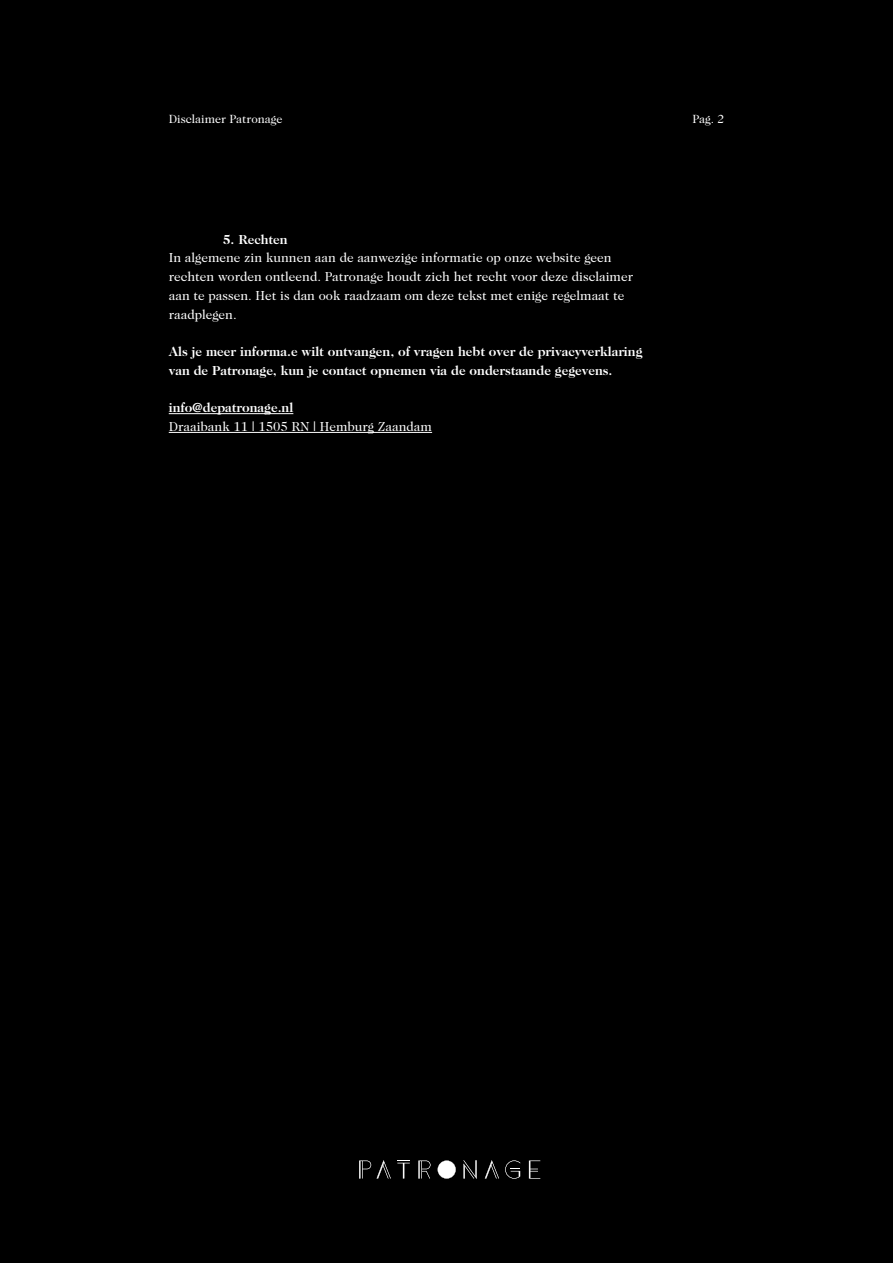
<style>
.page{position:relative;width:893px;height:1263px;background:#000}
.page>*{position:absolute;margin:0;border:0;box-sizing:border-box;transform-origin:0 0}
.t1{font:13.2px/18.8px "Caslon 224 Std";color:#fff}
.t2{font:700 13.2px/18.8px "Caslon 224 Std";color:#fff}
.t3{font:12px "Caslon 224 Std";color:#fff}
</style>
<div class="page">
<hr style="left:169px;top:413px;width:124px;height:1px;background:#fff">
<hr style="left:169px;top:432px;width:263px;height:1px;background:#fff">
<svg style="left:397px;top:1160px;width:13px;height:18px"></svg>
<svg style="left:438px;top:1160px;width:18px;height:18px"></svg>
<svg style="left:529px;top:1160px;width:11px;height:18px"></svg>
<svg style="left:485px;top:1160px;width:14px;height:18px"></svg>
<svg style="left:377px;top:1160px;width:14px;height:18px"></svg>
<svg style="left:463px;top:1160px;width:14px;height:19px"></svg>
<svg style="left:505px;top:1160px;width:15px;height:18px"></svg>
<svg style="left:418px;top:1160px;width:12px;height:18px"></svg>
<svg style="left:359px;top:1160px;width:12px;height:18px"></svg>
<p class="t3" style="left:169px;top:113px;width:115px">Disclaimer Patronage</p>
<p class="t3" style="left:692px;top:113px;width:33px">Pag. 2</p>
<p class="t2" style="left:223px;top:231px;width:66px">5. Rechten</p>
<p class="t1" style="left:169px;top:249px;width:466px">In algemene zin kunnen aan de aanwezige informatie op onze website geen rechten worden ontleend. Patronage houdt zich het recht voor deze disclaimer aan te passen. Het is dan ook raadzaam om deze tekst met enige regelmaat te raadplegen.</p>
<p class="t2" style="left:169px;top:343px;width:475px">Als je meer informa.e wilt ontvangen, of vragen hebt over de privacyverklaring van de Patronage, kun je contact opnemen via de onderstaande gegevens.</p>
<p class="t2" style="left:169px;top:399px;width:126px">info@depatronage.nl</p>
<p class="t1" style="left:169px;top:418px;width:265px">Draaibank 11 | 1505 RN | Hemburg Zaandam</p>
</div>
